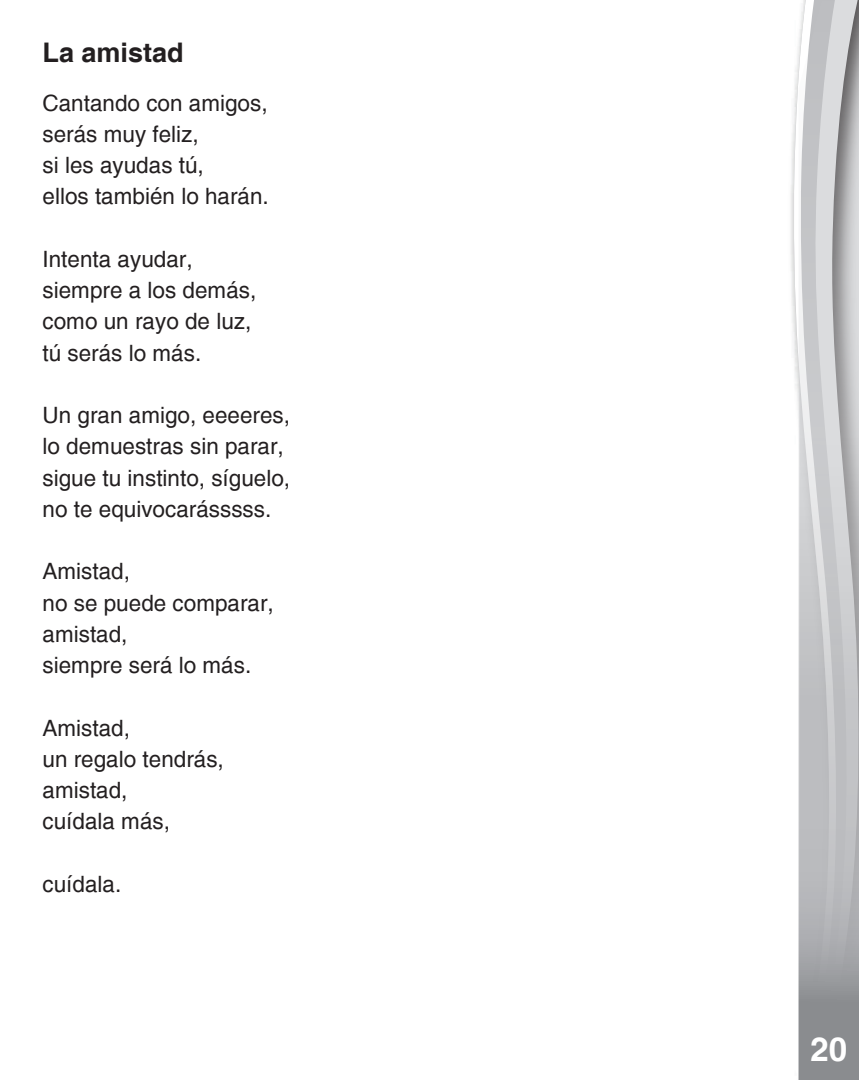
<style>
.page{position:relative;width:859px;height:1080px;background:#fff}
.page>*{position:absolute;margin:0;border:0;box-sizing:border-box;transform-origin:0 0}
.t1{font:700 33px "Helvetica";color:#fff}
.t2{font:700 33px "Helvetica";color:#fff}
.t3{font:700 27px "Helvetica";color:#231f20}
.t4{font:22.5px/31.2px "Helvetica";color:#231f20}
</style>
<div class="page">
<div style="left:787px;top:0;width:72px;height:1080px;background:#231f20;opacity:.75"></div>
<svg style="left:793px;top:0;width:5px;height:1080px"></svg>
<svg style="left:798px;top:0;width:61px;height:1080px;background:#bebfc1"></svg>
<p class="t3" style="left:43px;top:36px;width:143px">La amistad</p>
<p class="t4" style="left:43px;top:87px;width:228px">Cantando con amigos, serás muy feliz,<br>si les ayudas tú,<br>ellos también lo harán.</p>
<p class="t4" style="left:43px;top:243px;width:215px">Intenta ayudar, siempre a los demás, como un rayo de luz, tú serás lo más.</p>
<p class="t4" style="left:43px;top:400px;width:249px">Un gran amigo, eeeeres, lo demuestras sin parar, sigue tu instinto, síguelo, no te equivocarásssss.</p>
<p class="t4" style="left:43px;top:556px;width:233px">Amistad,<br>no se puede comparar, amistad,<br>siempre será lo más.</p>
<p class="t4" style="left:43px;top:712px;width:183px">Amistad,<br>un regalo tendrás, amistad,<br>cuídala más,</p>
<p class="t4" style="left:43px;top:869px;width:80px">cuídala.</p>
<h1 class="t1" style="left:812px;top:1021px;width:40px">20<sup>20</sup></h1>
<h1 class="t2" style="left:810px;top:1029px;width:38px">20</h1>
</div>
